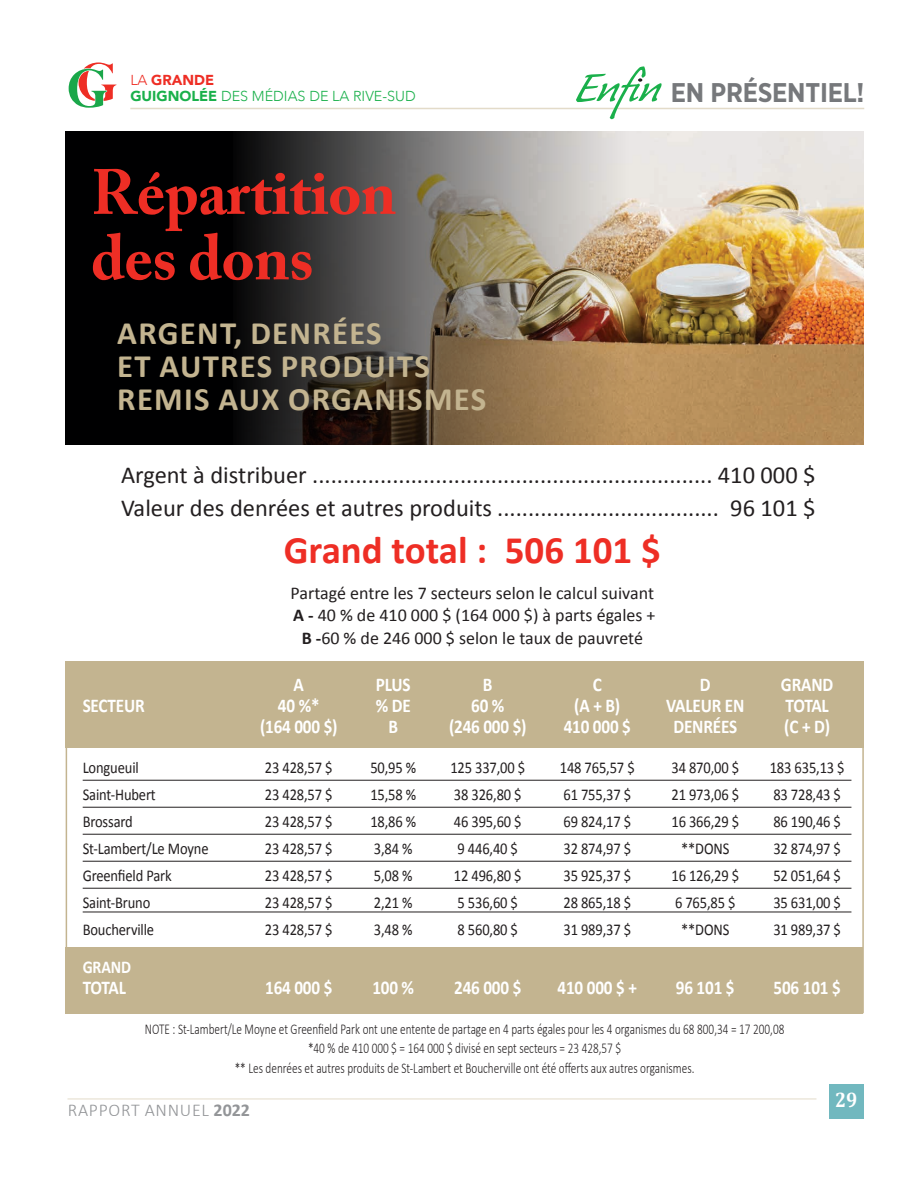
<style>
.page{position:relative;width:918px;height:1188px;background:#fff}
.page>*{position:absolute;margin:0;border:0;box-sizing:border-box;transform-origin:0 0}
.t1{font:700 63.15px/65.4px "Adobe Caslon Pro";letter-spacing:-.01em;color:#ee2e25}
.t2{font:700 39px "Calibri";color:#ee2e25}
.t3{font:700 32.7px/32.7px "Calibri";letter-spacing:.04em;color:#c3b490}
.t4{font:700 27px "Gotham Narrow";letter-spacing:-.01em;color:#76787b}
.t5{font:24.45px/33.2px "Calibri";color:#231f20}
.t6{font:700 21px "Cambria";color:#fff;scale:.9 1}
.t7{font:700 19.5px "Calibri";letter-spacing:-.01em;color:#fff;scale:.88 1}
.t8{font:18px/22.5px "Calibri";color:#231f20;text-align:center}
.t9{font:300 18px "Calibri";letter-spacing:.04em;color:#939598}
.t10{font:700 18px "Calibri";color:#fff;scale:.88 1}
.t11{font:16.5px "Calibri";letter-spacing:-.01em;color:#231f20;scale:.88 1}
.t12{font:300 15px/19.5px "Calibri";color:#231f20;text-align:center;scale:.75 1}
.t13{font:300 14.4px/15.9px "Avenir";color:#1ab04b}
.s1{color:#ee2e25}
.s2{font-weight:900;color:#ee2e25}
.s3{font-weight:900}
.s4{font-family:"Caliban";font-weight:400;font-style:italic;font-size:56.25px;color:#1ab04b}
.s5{font-weight:700}
</style>
<div class="page">
<hr style="left:68px;top:1099px;width:748px;height:1px;background:#e3dbc9">
<svg style="left:69px;top:62px;width:47px;height:46px"></svg>
<hr style="left:130px;top:108px;width:734px;height:1px;background:#e3dbc9">
<svg style="left:638px;top:78px;width:4px;height:4px"></svg>
<div style="left:829px;top:1085px;width:35px;height:34px;background:#71b8bf"></div>
<div style="left:66px;top:661px;width:798px;height:87px;background:#c3b490"></div>
<div style="left:66px;top:947px;width:797px;height:66px;background:#c3b490"></div>
<hr style="left:83px;top:780px;width:768px;height:1px;background:#231f20">
<hr style="left:83px;top:807px;width:768px;height:1px;background:#231f20">
<hr style="left:83px;top:834px;width:768px;height:1px;background:#231f20">
<hr style="left:83px;top:861px;width:768px;height:1px;background:#231f20">
<hr style="left:83px;top:888px;width:768px;height:1px;background:#231f20">
<hr style="left:83px;top:912px;width:768px;height:1px;background:#231f20">
<div style="left:66px;top:661px;width:798px;height:352px;border:2px solid #c3b490"></div>
<div style="left:65px;top:131px;width:799px;height:314px;background:#000001"></div>
<img style="left:244px;top:131px;width:620px;height:314px">
<p class="t13" style="left:130px;top:72px;width:287px"><span class="s1">LA</span> <span class="s2">GRANDE<br></span><span class="s3">GUIGNOLÉE</span> DES MÉDIAS DE LA RIVE-SUD</p>
<h1 class="t1" style="left:91px;top:159px;width:307px">Répartition des dons</h1>
<h3 class="t3" style="left:117px;top:317px;width:42px">ARGENT</h3>
<h3 class="t3" style="left:234px;top:317px;width:36px">, DENRÉES</h3>
<h3 class="t3" style="left:117px;top:350px;width:82px">ET AUTRES</h3>
<h3 class="t3" style="left:117px;top:350px;width:371px;text-indent:164px">PRODUITS<br>REMIS AUX ORGANISMES</h3>
<h3 class="t4" style="left:575px;top:77px;width:291px"><span class="s4">Enfin</span>EN PRÉSENTIEL!</h3>
<h3 class="t5" style="left:121px;top:459px;width:696px">Argent à distribuer ................................................................. 410 000 $<br>Valeur des denrées et autres produits .................................... 96 101 $</h3>
<h2 class="t2" style="left:284px;top:525px;width:379px">GRAND TOTAL : 506 101 $</h2>
<p class="t8" style="left:291px;top:582px;width:366px">Partagé entre les 7 secteurs selon le calcul suivant<br><span class="s5">A -</span> 40 % de 410 000 $ (164 000 $) à parts égales +<br><span class="s5">B -</span>60 % de 246 000 $ selon le taux de pauvreté</p>
<p class="t7" style="left:294px;top:672px;width:59px">A P</p>
<p class="t7" style="left:385px;top:672px;width:19px">LUS</p>
<p class="t7" style="left:483px;top:672px;width:12px">B</p>
<p class="t7" style="left:593px;top:672px;width:12px">C</p>
<p class="t7" style="left:700px;top:672px;width:5px">D</p>
<p class="t7" style="left:781px;top:672px;width:48px">GRAND</p>
<p class="t7" style="left:83px;top:693px;width:72px">SECTEUR</p>
<p class="t7" style="left:278px;top:693px;width:49px">40 %*</p>
<p class="t7" style="left:376px;top:693px;width:41px">% DE</p>
<p class="t7" style="left:471px;top:693px;width:39px">60 %</p>
<p class="t7" style="left:574px;top:693px;width:54px">(A + B)</p>
<p class="t7" style="left:666px;top:693px;width:90px">VALEUR EN</p>
<p class="t7" style="left:786px;top:693px;width:51px">TOTAL</p>
<p class="t7" style="left:260px;top:714px;width:90px">(164 000 $)</p>
<p class="t7" style="left:388px;top:714px;width:12px">B</p>
<p class="t7" style="left:449px;top:714px;width:90px">(246 000 $)</p>
<p class="t7" style="left:564px;top:714px;width:78px">410 000 $</p>
<p class="t7" style="left:673px;top:714px;width:74px">DENRÉES</p>
<p class="t7" style="left:784px;top:714px;width:54px">(C + D)</p>
<p class="t11" style="left:83px;top:757px;width:65px">Longueuil</p>
<p class="t11" style="left:265px;top:757px;width:78px">23 428,57 $</p>
<p class="t11" style="left:370px;top:757px;width:54px">50,95 %</p>
<p class="t11" style="left:450px;top:757px;width:87px">125 337,00 $</p>
<p class="t11" style="left:560px;top:757px;width:87px">148 765,57 $</p>
<p class="t11" style="left:671px;top:757px;width:78px">34 870,00 $</p>
<p class="t11" style="left:770px;top:757px;width:87px">183 635,13 $</p>
<p class="t11" style="left:83px;top:784px;width:85px">Saint-Hubert</p>
<p class="t11" style="left:265px;top:784px;width:78px">23 428,57 $</p>
<p class="t11" style="left:370px;top:784px;width:54px">15,58 %</p>
<p class="t11" style="left:454px;top:784px;width:78px">38 326,80 $</p>
<p class="t11" style="left:563px;top:784px;width:78px">61 755,37 $</p>
<p class="t11" style="left:671px;top:784px;width:78px">21 973,06 $</p>
<p class="t11" style="left:773px;top:784px;width:78px">83 728,43 $</p>
<p class="t11" style="left:83px;top:811px;width:58px">Brossard</p>
<p class="t11" style="left:265px;top:811px;width:78px">23 428,57 $</p>
<p class="t11" style="left:370px;top:811px;width:54px">18,86 %</p>
<p class="t11" style="left:454px;top:811px;width:78px">46 395,60 $</p>
<p class="t11" style="left:563px;top:811px;width:78px">69 824,17 $</p>
<p class="t11" style="left:671px;top:811px;width:78px">16 366,29 $</p>
<p class="t11" style="left:773px;top:811px;width:78px">86 190,46 $</p>
<p class="t11" style="left:83px;top:838px;width:145px">St-Lambert/Le Moyne</p>
<p class="t11" style="left:265px;top:838px;width:78px">23 428,57 $</p>
<p class="t11" style="left:374px;top:838px;width:45px">3,84 %</p>
<p class="t11" style="left:458px;top:838px;width:70px">9 446,40 $</p>
<p class="t11" style="left:563px;top:838px;width:78px">32 874,97 $</p>
<p class="t11" style="left:681px;top:838px;width:56px">**DONS</p>
<p class="t11" style="left:773px;top:838px;width:78px">32 874,97 $</p>
<p class="t11" style="left:83px;top:865px;width:103px">Greenfield Park</p>
<p class="t11" style="left:265px;top:865px;width:78px">23 428,57 $</p>
<p class="t11" style="left:374px;top:865px;width:45px">5,08 %</p>
<p class="t11" style="left:454px;top:865px;width:78px">12 496,80 $</p>
<p class="t11" style="left:563px;top:865px;width:78px">35 925,37 $</p>
<p class="t11" style="left:671px;top:865px;width:78px">16 126,29 $</p>
<p class="t11" style="left:773px;top:865px;width:78px">52 051,64 $</p>
<p class="t11" style="left:83px;top:892px;width:78px">Saint-Bruno</p>
<p class="t11" style="left:265px;top:892px;width:78px">23 428,57 $</p>
<p class="t11" style="left:374px;top:892px;width:45px">2,21 %</p>
<p class="t11" style="left:458px;top:892px;width:70px">5 536,60 $</p>
<p class="t11" style="left:563px;top:892px;width:78px">28 865,18 $</p>
<p class="t11" style="left:675px;top:892px;width:70px">6 765,85 $</p>
<p class="t11" style="left:773px;top:892px;width:78px">35 631,00 $</p>
<p class="t11" style="left:83px;top:919px;width:83px">Boucherville</p>
<p class="t11" style="left:265px;top:919px;width:78px">23 428,57 $</p>
<p class="t11" style="left:374px;top:919px;width:45px">3,48 %</p>
<p class="t11" style="left:458px;top:919px;width:70px">8 560,80 $</p>
<p class="t11" style="left:563px;top:919px;width:78px">31 989,37 $</p>
<p class="t11" style="left:681px;top:919px;width:56px">**DONS</p>
<p class="t11" style="left:773px;top:919px;width:78px">31 989,37 $</p>
<p class="t10" style="left:83px;top:956px;width:44px">GRAND</p>
<p class="t7" style="left:83px;top:975px;width:51px">TOTAL</p>
<p class="t7" style="left:265px;top:975px;width:78px">164 000 $</p>
<p class="t7" style="left:372px;top:975px;width:49px">100 %</p>
<p class="t7" style="left:454px;top:975px;width:78px">246 000 $</p>
<p class="t7" style="left:558px;top:975px;width:92px">410 000 $ +</p>
<p class="t7" style="left:676px;top:975px;width:68px">96 101 $</p>
<p class="t7" style="left:774px;top:975px;width:78px">506 101 $</p>
<p class="t12" style="left:145px;top:1019px;width:854px">NOTE : St-Lambert/Le Moyne et Greenfield Park ont une entente de partage en 4 parts égales pour les 4 organismes du 68 800,34 = 17 200,08 *40 % de 410 000 $ = 164 000 $ divisé en sept secteurs = 23 428,57 $<br>** Les denrées et autres produits de St-Lambert et Boucherville ont été offerts aux autres organismes.</p>
<p class="t9" style="left:68px;top:1098px;width:184px">RAPPORT ANNUEL <span class="s5">2022</span></p>
<p class="t6" style="left:835px;top:1085px;width:26px">29</p>
</div>
